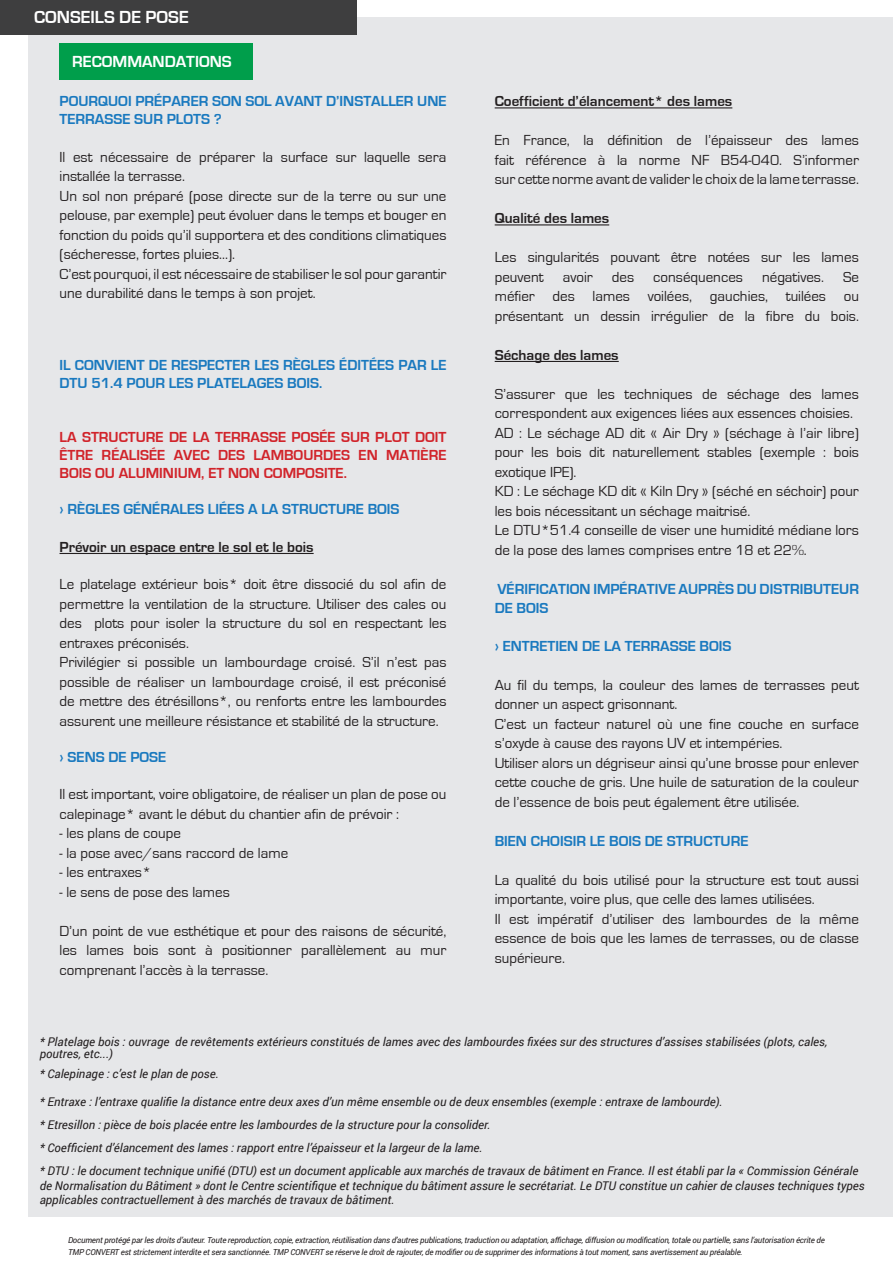
<style>
.page{position:relative;width:893px;height:1263px;background:#fff}
.page>*{position:absolute;margin:0;border:0;box-sizing:border-box;transform-origin:0 0}
.t1{font:700 18px "Eurostile";color:#fff}
.t2{font:700 16.5px "Eurostile";color:#fff}
.t3{font:15px/19.5px "Eurostile";color:#231f20}
.t4{font:700 15px/18px "Eurostile";color:#1979bf}
.t5{font:700 15px/18px "Eurostile";color:#d1232a;text-align:justify}
.t6{font:700 15px "Eurostile";color:#231f20}
.t7{font:italic 12px/14.4px "Roboto";color:#231f20}
.t8{font:italic 8.25px/12px "Roboto";letter-spacing:-.02em;color:#231f20}
</style>
<div class="page">
<div style="left:28px;top:17px;width:865px;height:1199px;background:#e6e7e9"></div>
<div style="left:60px;top:44px;width:193px;height:36px;background:#009e4b"></div>
<hr style="left:60px;top:553px;width:254px;height:1px;background:#231f20">
<hr style="left:495px;top:107px;width:237px;height:1px;background:#231f20">
<hr style="left:495px;top:224px;width:114px;height:1px;background:#231f20">
<hr style="left:495px;top:361px;width:124px;height:1px;background:#231f20">
<div style="left:0;top:0;width:356px;height:34px;background:#3e3e3f"></div>
<hr style="left:892px;top:0;width:1px;height:34px;background:#3e3e3f">
<p class="t1" style="left:34px;top:7px;width:156px">CONSEILS DE POSE</p>
<p class="t2" style="left:72px;top:53px;width:161px">RECOMMANDATIONS</p>
<p class="t4" style="left:60px;top:93px;width:388px">POURQUOI PRÉPARER SON SOL AVANT D’INSTALLER UNE<br>TERRASSE SUR PLOTS ?</p>
<p class="t3" style="left:60px;top:147px;width:388px">Il est nécessaire de préparer la surface sur laquelle sera installée la terrasse.</p>
<p class="t3" style="left:60px;top:186px;width:388px;text-align:justify">Un sol non préparé (pose directe sur de la terre ou sur une pelouse, par exemple) peut évoluer dans le temps et bouger en fonction du poids qu’il supportera et des conditions climatiques (sécheresse, fortes pluies…).</p>
<p class="t3" style="left:60px;top:264px;width:388px">C’est pourquoi, il est nécessaire de stabiliser le sol pour garantir une durabilité dans le temps à son projet.</p>
<p class="t4" style="left:60px;top:357px;width:388px">IL CONVIENT DE RESPECTER LES RÈGLES ÉDITÉES PAR LE<br>DTU 51.4 POUR LES PLATELAGES BOIS.</p>
<p class="t5" style="left:60px;top:429px;width:388px">LA STRUCTURE DE LA TERRASSE POSÉE SUR PLOT DOIT ÊTRE RÉALISÉE AVEC DES LAMBOURDES EN MATIÈRE BOIS OU ALUMINIUM, ET NON COMPOSITE.</p>
<p class="t4" style="left:60px;top:501px;width:342px">› RÈGLES GÉNÉRALES LIÉES A LA STRUCTURE BOIS</p>
<p class="t6" style="left:60px;top:539px;width:256px">Prévoir un espace entre le sol et le bois</p>
<p class="t3" style="left:60px;top:575px;width:388px;text-align:justify">Le platelage extérieur bois* doit être dissocié du sol afin de permettre la ventilation de la structure. Utiliser des cales ou des plots pour isoler la structure du sol en respectant les entraxes préconisés.</p>
<p class="t3" style="left:60px;top:653px;width:388px;text-align:justify">Privilégier si possible un lambourdage croisé. S’il n’est pas possible de réaliser un lambourdage croisé, il est préconisé de mettre des étrésillons*, ou renforts entre les lambourdes assurent une meilleure résistance et stabilité de la structure.</p>
<p class="t4" style="left:60px;top:748px;width:108px">› SENS DE POSE</p>
<p class="t3" style="left:60px;top:785px;width:388px">Il est important, voire obligatoire, de réaliser un plan de pose ou calepinage* avant le début du chantier afin de prévoir :</p>
<p class="t3" style="left:60px;top:824px;width:123px">- les plans de coupe</p>
<p class="t3" style="left:60px;top:843px;width:230px">- la pose avec/sans raccord de lame</p>
<p class="t3" style="left:60px;top:863px;width:93px">- les entraxes*</p>
<p class="t3" style="left:60px;top:882px;width:172px">- le sens de pose des lames</p>
<p class="t3" style="left:60px;top:921px;width:388px;text-align:justify">D’un point de vue esthétique et pour des raisons de sécurité, les lames bois sont à positionner parallèlement au mur comprenant l’accès à la terrasse.</p>
<p class="t6" style="left:495px;top:93px;width:239px">Coefficient d’élancement* des lames</p>
<p class="t3" style="left:495px;top:131px;width:366px">En France, la définition de l’épaisseur des lames</p>
<p class="t3" style="left:495px;top:150px;width:366px">fait référence à la norme NF B54-040. S’informer</p>
<p class="t3" style="left:495px;top:170px;width:366px">sur cette norme avant de valider le choix de la lame terrasse.</p>
<p class="t6" style="left:495px;top:210px;width:116px">Qualité des lames</p>
<p class="t3" style="left:495px;top:248px;width:366px">Les singularités pouvant être notées sur les lames</p>
<p class="t3" style="left:495px;top:267px;width:50px">peuvent</p>
<p class="t3" style="left:563px;top:267px;width:32px">avoir</p>
<p class="t3" style="left:612px;top:267px;width:24px">des</p>
<p class="t3" style="left:653px;top:267px;width:91px">conséquences</p>
<p class="t3" style="left:762px;top:267px;width:63px">négatives.</p>
<p class="t3" style="left:843px;top:267px;width:17px">Se</p>
<p class="t3" style="left:495px;top:287px;width:366px">méfier des lames voilées, gauchies, tuilées ou</p>
<p class="t3" style="left:495px;top:306px;width:366px">présentant un dessin irrégulier de la fibre du bois.</p>
<p class="t6" style="left:495px;top:347px;width:126px">Séchage des lames</p>
<p class="t3" style="left:495px;top:384px;width:366px">S’assurer que les techniques de séchage des lames correspondent aux exigences liées aux essences choisies.</p>
<p class="t3" style="left:495px;top:423px;width:366px;text-align:justify">AD : Le séchage AD dit « Air Dry » (séchage à l’air libre) pour les bois dit naturellement stables (exemple : bois exotique IPE).</p>
<p class="t3" style="left:495px;top:482px;width:366px">KD : Le séchage KD dit « Kiln Dry » (séché en séchoir) pour les bois nécessitant un séchage maitrisé.</p>
<p class="t3" style="left:495px;top:521px;width:366px">Le DTU*51.4 conseille de viser une humidité médiane lors de la pose des lames comprises entre 18 et 22%.</p>
<p class="t4" style="left:495px;top:579px;width:366px;line-height:19.5px">VÉRIFICATION IMPÉRATIVE AUPRÈS DU DISTRIBUTEUR<br>DE BOIS</p>
<p class="t4" style="left:495px;top:637px;width:238px">› ENTRETIEN DE LA TERRASSE BOIS</p>
<p class="t3" style="left:495px;top:675px;width:366px">Au fil du temps, la couleur des lames de terrasses peut donner un aspect grisonnant.</p>
<p class="t3" style="left:495px;top:714px;width:366px">C’est un facteur naturel où une fine couche en surface s’oxyde à cause des rayons UV et intempéries.</p>
<p class="t3" style="left:495px;top:753px;width:366px;text-align:justify">Utiliser alors un dégriseur ainsi qu’une brosse pour enlever cette couche de gris. Une huile de saturation de la couleur de l’essence de bois peut également être utilisée.</p>
<p class="t4" style="left:495px;top:832px;width:255px">BIEN CHOISIR LE BOIS DE STRUCTURE</p>
<p class="t3" style="left:495px;top:870px;width:366px">La qualité du bois utilisé pour la structure est tout aussi importante, voire plus, que celle des lames utilisées.</p>
<p class="t3" style="left:495px;top:909px;width:366px;text-align:justify">Il est impératif d’utiliser des lambourdes de la même essence de bois que les lames de terrasses, ou de classe supérieure.</p>
<p class="t7" style="left:40px;top:1035px;width:789px;line-height:12px">* Platelage bois : ouvrage de revêtements extérieurs constitués de lames avec des lambourdes fixées sur des structures d’assises stabilisées (plots, cales, poutres, etc...)</p>
<p class="t7" style="left:40px;top:1066px;width:181px">* Calepinage : c’est le plan de pose.</p>
<p class="t7" style="left:40px;top:1094px;width:684px">* Entraxe : l’entraxe qualifie la distance entre deux axes d’un même ensemble ou de deux ensembles (exemple : entraxe de lambourde).</p>
<p class="t7" style="left:40px;top:1117px;width:452px">* Etresillon : pièce de bois placée entre les lambourdes de la structure pour la consolider.</p>
<p class="t7" style="left:40px;top:1140px;width:444px">* Coefficient d’élancement des lames : rapport entre l’épaisseur et la largeur de la lame.</p>
<p class="t7" style="left:40px;top:1163px;width:827px">* DTU : le document technique unifié (DTU) est un document applicable aux marchés de travaux de bâtiment en France. Il est établi par la « Commission Générale de Normalisation du Bâtiment » dont le Centre scientifique et technique du bâtiment assure le secrétariat. Le DTU constitue un cahier de clauses techniques types applicables contractuellement à des marchés de travaux de bâtiment.</p>
<p class="t8" style="left:68px;top:1233px;width:758px">Document protégé par les droits d’auteur. Toute reproduction, copie, extraction, réutilisation dans d’autres publications, traduction ou adaptation, affichage, diffusion ou modification, totale ou partielle, sans l’autorisation écrite de<br>TMP CONVERT est strictement interdite et sera sanctionnée. TMP CONVERT se réserve le droit de rajouter, de modifier ou de supprimer des informations à tout moment, sans avertissement au préalable.</p>
</div>
